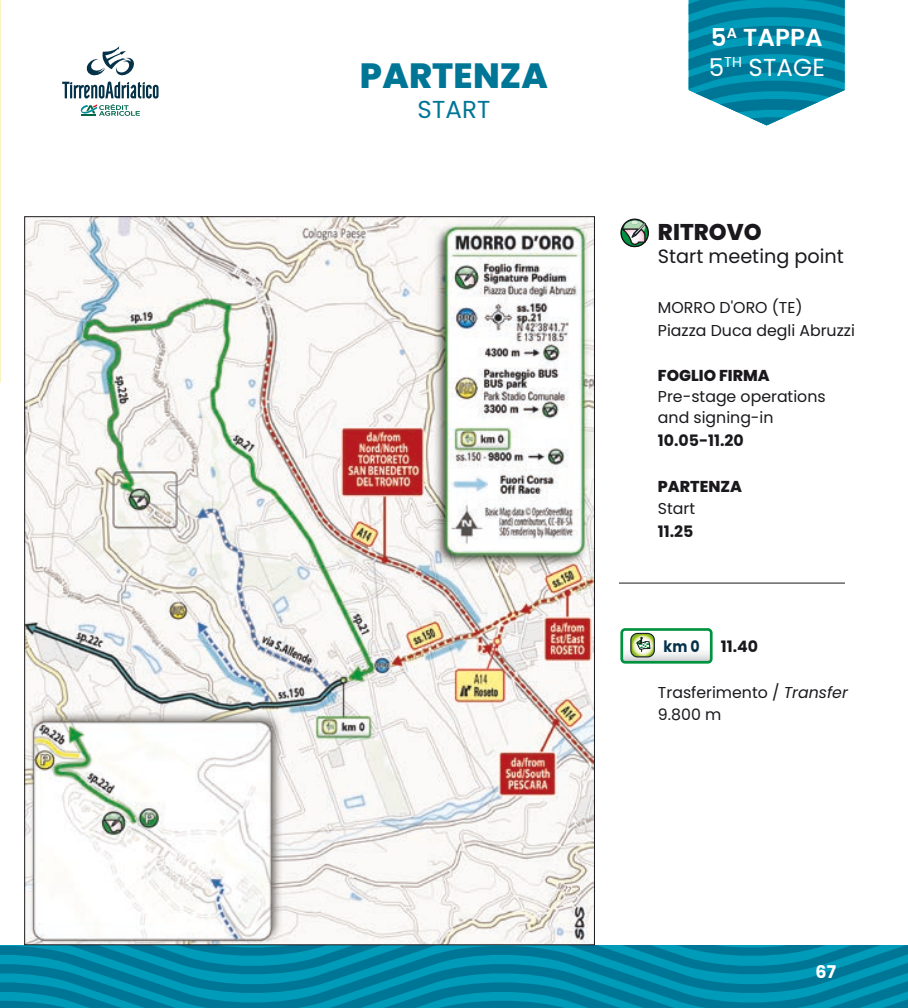
<style>
.page{position:relative;width:908px;height:1008px;background:#fff}
.page>*{position:absolute;margin:0;border:0;box-sizing:border-box;transform-origin:0 0}
.t1{font:800 35px "Poppins";letter-spacing:.005em;color:#007696}
.t2{font:600 24.5px/29.4px "Poppins";letter-spacing:.005em;color:#fff}
.t3{font:24.5px "Poppins";letter-spacing:.005em;color:#007696}
.t4{font:800 22.75px "Poppins";color:#1a181c}
.t5{font:19.25px "Poppins";color:#1a181c}
.t6{font:700 17.5px "Poppins";color:#fff}
.t7{font:15.75px/22.8px "Poppins";color:#1a181c}
.t8{font:700 15.75px "Poppins";color:#1a181c}
.t9{font:800 15.75px "Poppins";color:#1a181c}
.t10{font:700 15.75px "Poppins";color:#053249;scale:.9 1}
.s1{font-weight:400}
.s2{font-style:italic}
</style>
<div class="page">
<svg style="left:0;top:945px;width:908px;height:62px;background:#0086a5"></svg>
<img style="left:0;top:0;width:1px;height:383px">
<svg style="left:620px;top:218px;width:29px;height:29px"></svg>
<div style="left:620px;top:628px;width:92px;height:35px;border:3px solid #009340;border-radius:3px"></div>
<svg style="left:622px;top:629px;width:89px;height:33px"></svg>
<hr style="left:619px;top:582px;width:226px;height:1px;background:#1a181c">
<img style="left:27px;top:218px;width:565px;height:724px">
<svg style="left:689px;top:0;width:155px;height:125px;background:#2296b1"></svg>
<svg style="left:62px;top:46px;width:97px;height:70px"></svg>
<h1 class="t1" style="left:360px;top:55px;width:190px">PARTENZA</h1>
<h2 class="t3" style="left:418px;top:95px;width:74px">START</h2>
<h2 class="t2" style="left:709px;top:23px;width:118px">5<sup>A</sup> TAPPA<br><span class="s1">5</span><sup>TH</sup> <span class="s1">STAGE</span></h2>
<h3 class="t4" style="left:658px;top:219px;width:105px">RITROVO</h3>
<p class="t5" style="left:658px;top:245px;width:187px">Start meeting point</p>
<p class="t7" style="left:658px;top:296px;width:198px">MORRO D'ORO (TE)<br>Piazza Duca degli Abruzzi</p>
<p class="t9" style="left:658px;top:366px;width:113px">FOGLIO FIRMA</p>
<p class="t7" style="left:658px;top:386px;width:169px;line-height:21px">Pre-stage operations and signing-in</p>
<p class="t8" style="left:658px;top:431px;width:87px">10.05-11.20</p>
<p class="t9" style="left:658px;top:477px;width:86px">PARTENZA</p>
<p class="t7" style="left:658px;top:497px;width:39px">Start</p>
<p class="t8" style="left:658px;top:522px;width:37px">11.25</p>
<p class="t10" style="left:663px;top:636px;width:42px">km 0</p>
<p class="t8" style="left:721px;top:637px;width:39px">11.40</p>
<p class="t7" style="left:658px;top:680px;width:191px">Trasferimento / <span class="s2">Transfer<br></span>9.800 m</p>
<p class="t6" style="left:815px;top:961px;width:22px">67</p>
</div>
